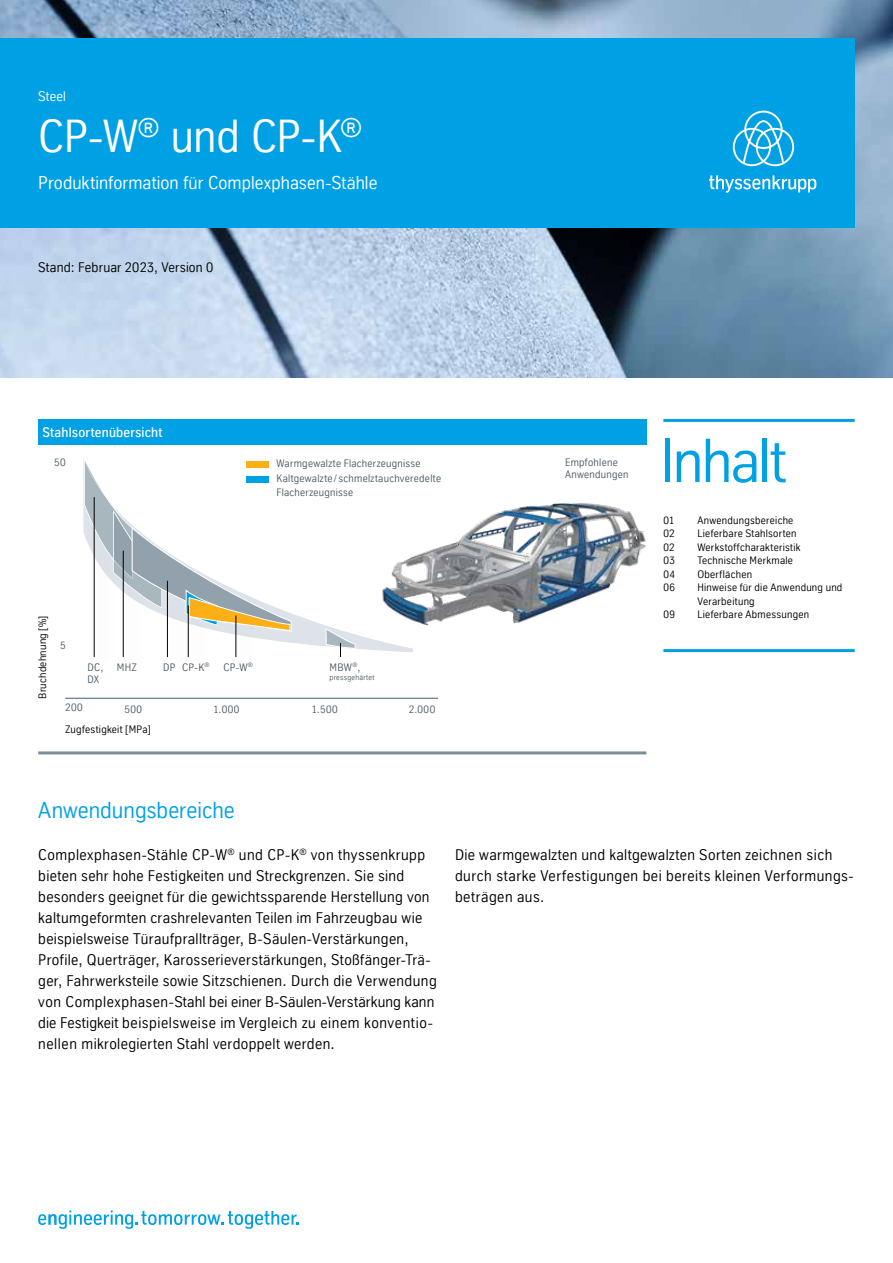
<style>
.page{position:relative;width:893px;height:1263px;background:#fff}
.page>*{position:absolute;margin:0;border:0;box-sizing:border-box;transform-origin:0 0}
.t1{font:60px "TK Type";letter-spacing:-.03em;color:#00a1e4}
.t2{font:45px "TK Type";color:#fff}
.t3{font:22.5px "TK Type";color:#00a1e4}
.t4{font:18px "TK Type";letter-spacing:.005em;color:#fff}
.t5{font:15px/21px "TK Type";letter-spacing:.025em;color:#000}
.t6{font:13.5px "TK Type";letter-spacing:.015em;color:#000}
.t7{font:500 13.5px "TK Type";letter-spacing:.02em;color:#fff}
.t8{font:13.5px "TK Type";letter-spacing:.015em;color:#fff}
.t9{font:10.5px/13.5px "TK Type";letter-spacing:.025em;color:#000}
.t10{font:10.5px/15px "TK Type";letter-spacing:.03em;color:#4c5c65}
.t11{font:7.5px "TK Type";letter-spacing:.035em;color:#4c5c65}
</style>
<div class="page">
<svg style="left:83px;top:459px;width:295px;height:192px"></svg>
<img style="left:378px;top:503px;width:268px;height:149px">
<img style="left:0;top:0;width:893px;height:377px">
<div style="left:0;top:38px;width:855px;height:189px;background:#00a1e4"></div>
<svg style="left:733px;top:111px;width:61px;height:55px"></svg>
<svg style="left:709px;top:175px;width:107px;height:18px"></svg>
<svg style="left:38px;top:1210px;width:261px;height:19px"></svg>
<div style="left:38px;top:419px;width:608px;height:25px;background:#00a1e4"></div>
<hr style="left:38px;top:751px;width:608px;height:3px;background:#7b8d97">
<div style="left:88px;top:495px;width:34px;height:185px;background:#fff"></div>
<hr style="left:94px;top:497px;width:1px;height:160px;background:#000">
<div style="left:117px;top:549px;width:34px;height:131px;background:#fff"></div>
<hr style="left:123px;top:551px;width:1px;height:106px;background:#000">
<div style="left:334px;top:641px;width:34px;height:39px;background:#4c5c65;opacity:.25"></div>
<svg style="left:325px;top:628px;width:31px;height:29px"></svg>
<hr style="left:663px;top:419px;width:192px;height:3px;background:#00a1e4">
<hr style="left:663px;top:649px;width:192px;height:3px;background:#00a1e4">
<hr style="left:65px;top:697px;width:373px;height:2px;background:#7b8d97">
<div style="left:161px;top:579px;width:34px;height:101px;background:#fff"></div>
<hr style="left:167px;top:581px;width:1px;height:76px;background:#000">
<svg style="left:84px;top:459px;width:208px;height:173px"></svg>
<div style="left:182px;top:603px;width:34px;height:77px;background:#4c5c65;opacity:.25"></div>
<hr style="left:188px;top:605px;width:1px;height:52px;background:#000">
<div style="left:230px;top:613px;width:34px;height:67px;background:#4c5c65;opacity:.25"></div>
<hr style="left:236px;top:615px;width:1px;height:42px;background:#000">
<p class="t8" style="left:38px;top:89px;width:29px">Steel</p>
<h2 class="t2" style="left:38px;top:111px;width:325px">CP-W<sup>®</sup> und CP-K<sup>®</sup></h2>
<p class="t4" style="left:38px;top:173px;width:341px">Produktinformation für Complexphasen-Stähle</p>
<p class="t6" style="left:38px;top:260px;width:177px">Stand: Februar 2023, Version 0</p>
<p class="t7" style="left:43px;top:424px;width:122px">Stahlsortenübersicht</p>
<p class="t10" style="left:54px;top:455px;width:13px">50</p>
<p class="t10" style="left:276px;top:456px;width:166px">Warmgewalzte Flacherzeugnisse<br>Kaltgewalzte/schmelztauchveredelte</p>
<p class="t10" style="left:276px;top:485px;width:78px">Flacherzeugnisse</p>
<p class="t9" style="left:36px;top:699px;width:85px;rotate:-90deg">Bruchdehnung [%]</p>
<p class="t10" style="left:60px;top:638px;width:7px">5</p>
<p class="t10" style="left:182px;top:659px;width:29px">CP-K<sup>®</sup></p>
<p class="t10" style="left:87px;top:659px;width:18px">DC,</p>
<p class="t10" style="left:117px;top:659px;width:21px">MHZ</p>
<p class="t10" style="left:163px;top:659px;width:14px">DP</p>
<p class="t10" style="left:87px;top:671px;width:13px">DX</p>
<p class="t10" style="left:223px;top:659px;width:31px">CP-W<sup>®</sup></p>
<p class="t10" style="left:330px;top:659px;width:32px">MBW<sup>®</sup>,</p>
<p class="t11" style="left:330px;top:673px;width:46px">pressgehärtet</p>
<p class="t10" style="left:65px;top:700px;width:19px">200</p>
<p class="t10" style="left:124px;top:701px;width:19px">500</p>
<p class="t10" style="left:213px;top:701px;width:28px">1.000</p>
<p class="t10" style="left:311px;top:701px;width:28px">1.500</p>
<p class="t10" style="left:409px;top:701px;width:28px">2.000</p>
<p class="t9" style="left:65px;top:723px;width:87px">Zugfestigkeit [MPa]</p>
<p class="t10" style="left:565px;top:457px;width:65px;line-height:12px">Empfohlene<br>Anwendungen</p>
<h1 class="t1" style="left:660px;top:427px;width:128px">Inhalt</h1>
<p class="t9" style="left:663px;top:513px;width:13px">01</p>
<p class="t9" style="left:697px;top:513px;width:98px">Anwendungsbereiche</p>
<p class="t9" style="left:663px;top:527px;width:13px">02</p>
<p class="t9" style="left:697px;top:527px;width:101px">Lieferbare Stahlsorten</p>
<p class="t9" style="left:663px;top:540px;width:13px">02</p>
<p class="t9" style="left:697px;top:540px;width:105px">Werkstoffcharakteristik</p>
<p class="t9" style="left:663px;top:554px;width:13px">03</p>
<p class="t9" style="left:697px;top:554px;width:97px">Technische Merkmale</p>
<p class="t9" style="left:663px;top:567px;width:13px">04</p>
<p class="t9" style="left:697px;top:567px;width:56px">Oberflächen</p>
<p class="t9" style="left:663px;top:581px;width:13px">06</p>
<p class="t9" style="left:697px;top:581px;width:147px">Hinweise für die Anwendung und<br>Verarbeitung</p>
<p class="t9" style="left:663px;top:608px;width:13px">09</p>
<p class="t9" style="left:697px;top:608px;width:113px">Lieferbare Abmessungen</p>
<h3 class="t3" style="left:38px;top:797px;width:198px">Anwendungsbereiche</h3>
<p class="t5" style="left:38px;top:844px;width:400px">Complexphasen-Stähle CP-W<sup>®</sup> und CP-K<sup>®</sup> von thyssenkrupp bieten sehr hohe Festigkeiten und Streckgrenzen. Sie sind besonders geeignet für die gewichtssparende Herstellung von kaltumgeformten crashrelevanten Teilen im Fahrzeugbau wie beispielsweise Türaufprallträger, B-Säulen-Verstärkungen, Profile, Querträger, Karosserieverstärkungen, Stoßfänger-Trä&shy;ger, Fahrwerksteile sowie Sitzschienen. Durch die Verwendung von Complexphasen-Stahl bei einer B-Säulen-Verstärkung kann die Festigkeit beispielsweise im Vergleich zu einem konventio&shy;nellen mikrolegierten Stahl verdoppelt werden.</p>
<p class="t5" style="left:455px;top:844px;width:400px">Die warmgewalzten und kaltgewalzten Sorten zeichnen sich durch starke Verfestigungen bei bereits kleinen Verformungs&shy;beträgen aus.</p>
</div>
